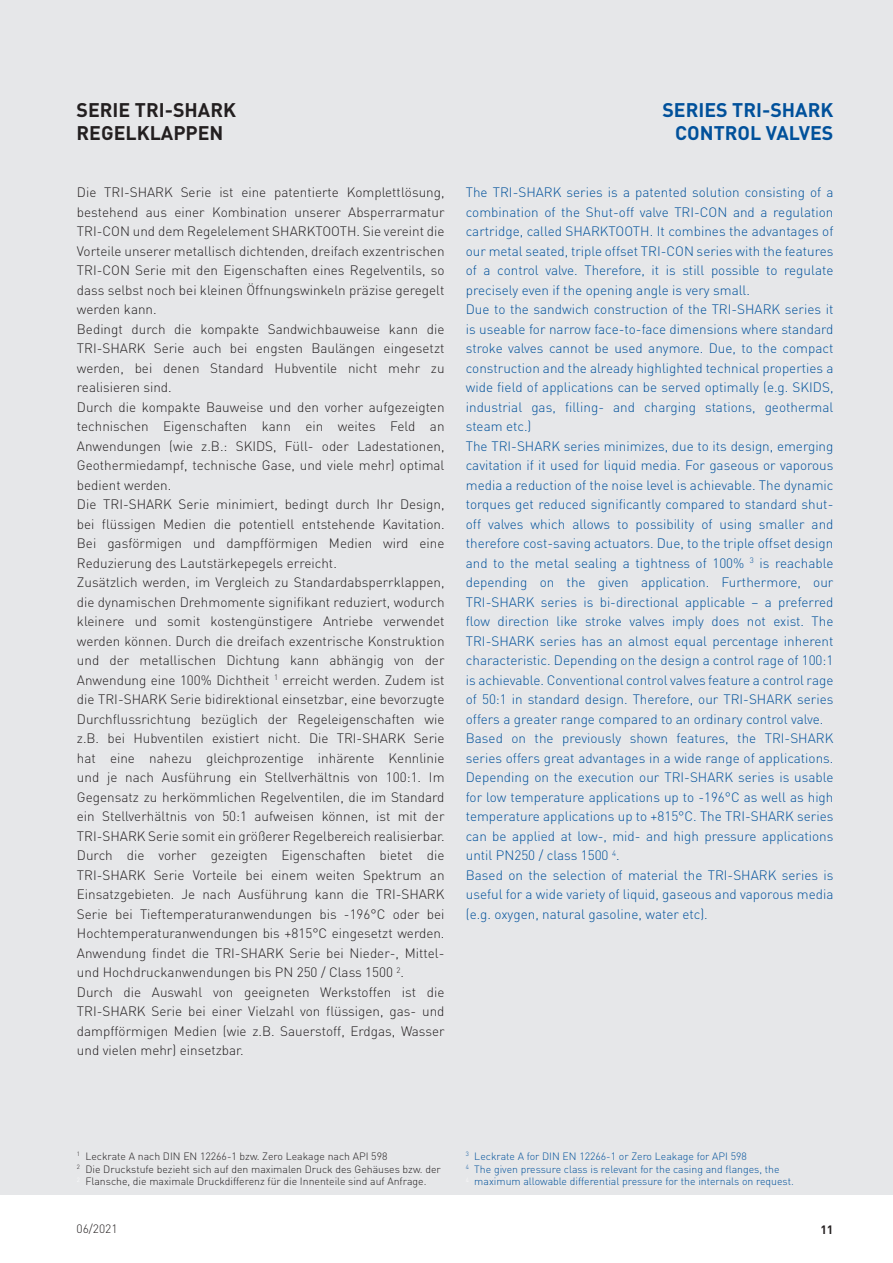
<style>
.page{position:relative;width:893px;height:1263px;background:#fff}
.page>*{position:absolute;margin:0;border:0;box-sizing:border-box;transform-origin:0 0}
.t1{font:700 19.5px/23.4px "DIN";color:#01519b;text-align:right}
.t2{font:700 19.5px/23.4px "DIN";color:#231f20}
.t3{font:300 13.5px/19.5px "DIN";color:#231f20}
.t4{font:300 13.5px/19.5px "DIN";color:#01519b}
.t5{font:300 12px "DIN";color:#231f20}
.t6{font:700 12px "DIN";color:#231f20}
.t7{font:300 10.5px/12.6px "DIN";color:#231f20}
.t8{font:300 10.5px/12.6px "DIN";color:#01519b}
</style>
<div class="page">
<div style="left:0;top:0;width:893px;height:1195px;background:#e6e7e9"></div>
<h1 class="t2" style="left:77px;top:97px;width:161px">SERIE TRI-SHARK<br>REGELKLAPPEN</h1>
<h1 class="t1" style="left:662px;top:97px;width:173px">SERIES TRI-SHARK<br>CONTROL VALVES</h1>
<p class="t3" style="left:77px;top:183px;width:369px">Die TRI-SHARK Serie ist eine patentierte Komplettlösung, bestehend aus einer Kombination unserer Absperrarmatur TRI-CON und dem Regelelement SHARKTOOTH. Sie vereint die Vorteile unserer metallisch dichtenden, dreifach exzentrischen TRI-CON Serie mit den Eigenschaften eines Regelventils, so dass selbst noch bei kleinen Öffnungswinkeln präzise geregelt werden kann.<br>Bedingt durch die kompakte Sandwichbauweise kann die TRI-SHARK Serie auch bei engsten Baulängen eingesetzt werden, bei denen Standard Hubventile nicht mehr zu realisieren sind.<br>Durch die kompakte Bauweise und den vorher aufgezeigten technischen Eigenschaften kann ein weites Feld an Anwendungen (wie z.B.: SKIDS, Füll- oder Ladestationen, Geothermiedampf, technische Gase, und viele mehr) optimal bedient werden.<br>Die TRI-SHARK Serie minimiert, bedingt durch Ihr Design, bei flüssigen Medien die potentiell entstehende Kavitation.<br>Bei gasförmigen und dampfförmigen Medien wird eine Reduzierung des Lautstärkepegels erreicht.<br>Zusätzlich werden, im Vergleich zu Standardabsperrklappen, die dynamischen Drehmomente signifikant reduziert, wodurch kleinere und somit kostengünstigere Antriebe verwendet werden können. Durch die dreifach exzentrische Konstruktion und der metallischen Dichtung kann abhängig von der Anwendung eine 100% Dichtheit <sup>1</sup> erreicht werden. Zudem ist die TRI-SHARK Serie bidirektional einsetzbar, eine bevorzugte Durchflussrichtung bezüglich der Regeleigenschaften wie z.B. bei Hubventilen existiert nicht. Die TRI-SHARK Serie hat eine nahezu gleichprozentige inhärente Kennlinie und je nach Ausführung ein Stellverhältnis von 100:1. Im Gegensatz zu herkömmlichen Regelventilen, die im Standard ein Stellverhältnis von 50:1 aufweisen können, ist mit der TRI-SHARK Serie somit ein größerer Regelbereich realisierbar.<br>Durch die vorher gezeigten Eigenschaften bietet die TRI-SHARK Serie Vorteile bei einem weiten Spektrum an Einsatzgebieten. Je nach Ausführung kann die TRI-SHARK Serie bei Tieftemperaturanwendungen bis -196°C oder bei Hochtemperaturanwendungen bis +815°C eingesetzt werden.<br>Anwendung findet die TRI-SHARK Serie bei Nieder-, Mittel&shy;und Hochdruckanwendungen bis PN 250 / Class 1500 <sup>2</sup>.<br>Durch die Auswahl von geeigneten Werkstoffen ist die TRI-SHARK Serie bei einer Vielzahl von flüssigen, gas- und dampfförmigen Medien (wie z.B. Sauerstoff, Erdgas, Wasser und vielen mehr) einsetzbar.</p>
<p class="t4" style="left:466px;top:183px;width:369px">The TRI-SHARK series is a patented solution consisting of a combination of the Shut-off valve TRI-CON and a regulation cartridge, called SHARKTOOTH. It combines the advantages of our metal seated, triple offset TRI-CON series with the features of a control valve. Therefore, it is still possible to regulate precisely even if the opening angle is very small.<br>Due to the sandwich construction of the TRI-SHARK series it is useable for narrow face-to-face dimensions where standard stroke valves cannot be used anymore. Due, to the compact construction and the already highlighted technical properties a wide field of applications can be served optimally (e.g. SKIDS, industrial gas, filling- and charging stations, geothermal steam etc.)<br>The TRI-SHARK series minimizes, due to its design, emerging cavitation if it used for liquid media. For gaseous or vaporous media a reduction of the noise level is achievable. The dynamic torques get reduced significantly compared to standard shut&shy;off valves which allows to possibility of using smaller and therefore cost-saving actuators. Due, to the triple offset design and to the metal sealing a tightness of 100% <sup>3</sup> is reachable depending on the given application. Furthermore, our TRI-SHARK series is bi-directional applicable – a preferred flow direction like stroke valves imply does not exist. The TRI-SHARK series has an almost equal percentage inherent characteristic. Depending on the design a control rage of 100:1 is achievable. Conventional control valves feature a control rage of 50:1 in standard design. Therefore, our TRI-SHARK series offers a greater range compared to an ordinary control valve.<br>Based on the previously shown features, the TRI-SHARK series offers great advantages in a wide range of applications.<br>Depending on the execution our TRI-SHARK series is usable for low temperature applications up to -196°C as well as high temperature applications up to +815°C. The TRI-SHARK series can be applied at low-, mid- and high pressure applications until PN250 / class 1500 <sup>4</sup>.<br>Based on the selection of material the TRI-SHARK series is useful for a wide variety of liquid, gaseous and vaporous media (e.g. oxygen, natural gasoline, water etc).</p>
<p class="t7" style="left:77px;top:1150px;width:365px"><sup>1</sup> Leckrate A nach DIN EN 12266-1 bzw. Zero Leakage nach API 598<br><sup>2</sup> Die Druckstufe bezieht sich auf den maximalen Druck des Gehäuses bzw. der<br><sup>2</sup> Flansche, die maximale Druckdifferenz für die Innenteile sind auf Anfrage.</p>
<p class="t8" style="left:466px;top:1150px;width:330px"><sup>3</sup> Leckrate A for DIN EN 12266-1 or Zero Leakage for API 598<br><sup>4</sup> The given pressure class is relevant for the casing and flanges, the<br><sup>4</sup> maximum allowable differential pressure for the internals on request.</p>
<p class="t5" style="left:77px;top:1221px;width:43px">06/2021</p>
<p class="t6" style="left:820px;top:1222px;width:15px">11</p>
</div>
